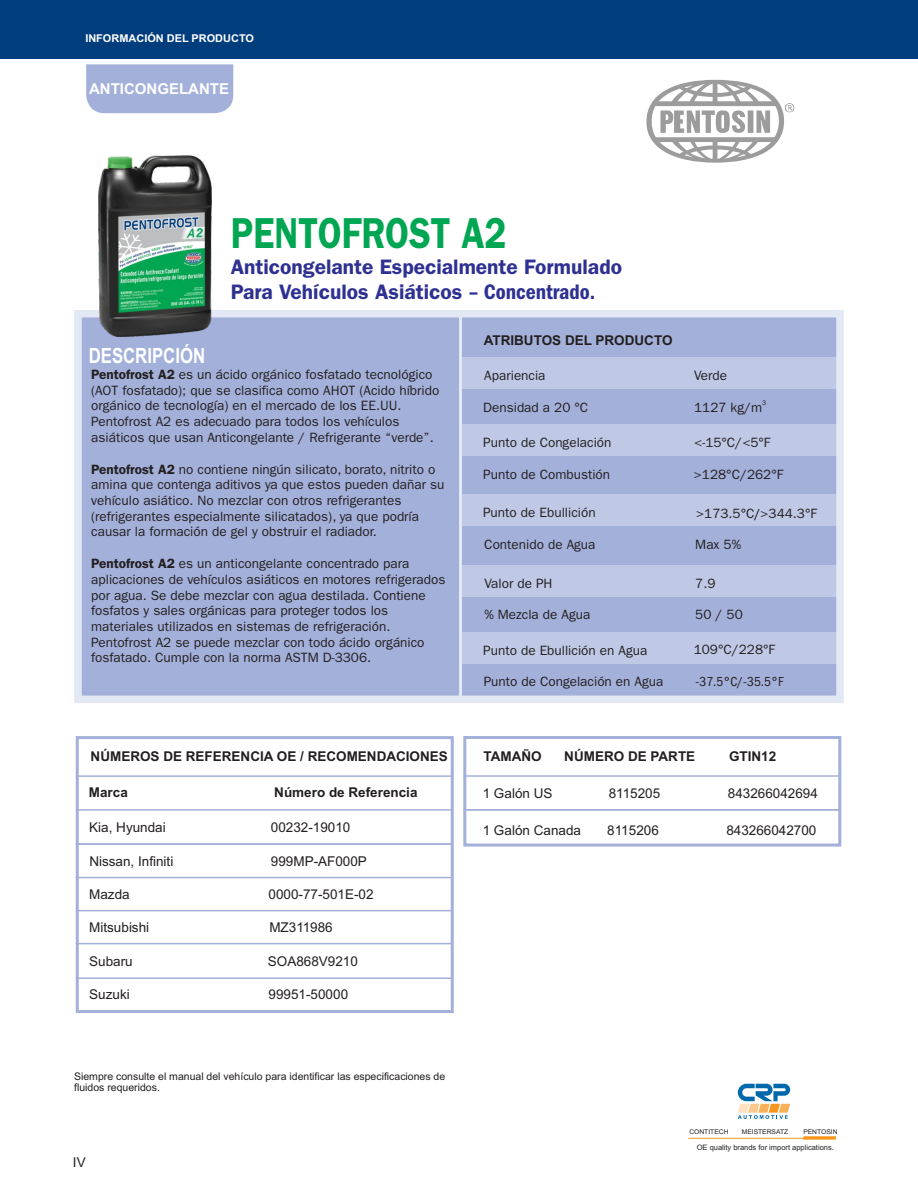
<style>
.page{position:relative;width:918px;height:1188px;background:#fff}
.page>*{position:absolute;margin:0;border:0;box-sizing:border-box;transform-origin:0 0}
.t1{font:600 43.5px "ITC Franklin Gothic Std";color:#00a652;scale:.83 1}
.t2{font:600 21px/24.9px "ITC Franklin Gothic Std";color:#2e3092}
.t3{font:700 21px "Arial";color:#fff;scale:.8 1}
.t4{font:700 15px "Arial";color:#fff}
.t5{font:13.5px/15.8px "ITC Franklin Gothic Std";color:#231f20}
.t6{font:13.5px "Arial";color:#231f20}
.t7{font:700 13.5px "Arial";color:#231f20}
.t8{font:condensed 13.5px "ITC Franklin Gothic Std";color:#231f20}
.t9{font:700 10.8px "Arial";color:#fff}
.t10{font:10.5px/11.7px "Arial";color:#231f20}
.t11{font:7.5px "Arial";color:#231f20}
.t12{font:6.75px "ITC Franklin Gothic Std";color:#231f20}
.t13{font:6.45px "Arial";color:#231f20}
.s1{font-family:"ITC Franklin Gothic Std Dm Cd";font-weight:400;font-size:21.75px}
.s2{font-weight:600}
.s3{font-stretch:condensed;color:#000}
</style>
<div class="page">
<div style="left:74px;top:310px;width:770px;height:393px;background:#a3b0d9;border:8px solid #e3e8f5"></div>
<div style="left:0;top:0;width:918px;height:59px;background:#003d7d"></div>
<div style="left:459px;top:357px;width:379px;height:32px;background:#bfc9e5"></div>
<div style="left:459px;top:425px;width:379px;height:31px;background:#bfc9e5"></div>
<div style="left:459px;top:495px;width:379px;height:31px;background:#bfc9e5"></div>
<div style="left:459px;top:565px;width:379px;height:31px;background:#bfc9e5"></div>
<div style="left:462px;top:632px;width:379px;height:31px;background:#bfc9e5"></div>
<hr style="left:459px;top:313px;width:3px;height:386px;background:#e3e8f5">
<div style="left:86px;top:64px;width:147px;height:49px;background:#a3b0d9"></div>
<div style="left:76px;top:736px;width:378px;height:277px;border:3px solid #a3b0d9"></div>
<div style="left:463px;top:736px;width:378px;height:111px;border:3px solid #a3b0d9"></div>
<hr style="left:76px;top:809px;width:377px;height:2px;background:#a3b0d9">
<hr style="left:463px;top:809px;width:378px;height:2px;background:#a3b0d9">
<hr style="left:76px;top:775px;width:376px;height:2px;background:#a3b0d9">
<hr style="left:463px;top:775px;width:377px;height:2px;background:#a3b0d9">
<svg style="left:738px;top:1084px;width:52px;height:35px"></svg>
<hr style="left:688px;top:1138px;width:147px;height:1px;background:#f7961c">
<svg style="left:803px;top:1136px;width:33px;height:4px"></svg>
<hr style="left:76px;top:843px;width:377px;height:2px;background:#a3b0d9">
<img style="left:98px;top:155px;width:114px;height:182px">
<hr style="left:76px;top:877px;width:377px;height:1px;background:#a3b0d9">
<hr style="left:76px;top:910px;width:377px;height:1px;background:#a3b0d9">
<hr style="left:76px;top:943px;width:377px;height:1px;background:#a3b0d9">
<svg style="left:646px;top:80px;width:148px;height:83px"></svg>
<hr style="left:76px;top:978px;width:377px;height:1px;background:#a3b0d9">
<p class="t9" style="left:85px;top:34px;width:170px">INFORMACIÓN DEL PRODUCTO</p>
<p class="t4" style="left:89px;top:83px;width:141px">ANTICONGELANTE</p>
<h2 class="t3" style="left:89px;top:347px;width:147px">DESCRIPCIÓN</h2>
<h1 class="t1" style="left:231px;top:218px;width:333px">PENTOFROST A2</h1>
<h2 class="t2" style="left:231px;top:258px;width:393px">Anticongelante Especialmente Formulado<br>Para Vehículos Asiáticos <span class="s1">– Concentrado.</span></h2>
<p class="t7" style="left:484px;top:336px;width:190px">ATRIBUTOS DEL PRODUCTO</p>
<p class="t5" style="left:91px;top:369px;width:350px"><span class="s2">Pentofrost A2</span> es un ácido orgánico fosfatado tecnológico (AOT fosfatado); que se clasifica como AHOT (Acido híbrido orgánico de tecnología) en el mercado de los EE.UU.<br>Pentofrost A2 es adecuado para todos los vehículos asiáticos que usan Anticongelante / Refrigerante “verde”.</p>
<p class="t5" style="left:91px;top:463px;width:355px"><span class="s2">Pentofrost A2</span> no contiene ningún silicato, borato, nitrito o amina que contenga aditivos ya que estos pueden dañar su vehículo asiático. No mezclar con otros refrigerantes (refrigerantes especialmente silicatados), ya que podría causar la formación de gel y obstruir el radiador.</p>
<p class="t5" style="left:91px;top:558px;width:356px"><span class="s2">Pentofrost A2</span> es un anticongelante concentrado para aplicaciones de vehículos asiáticos en motores refrigerados por agua. Se debe mezclar con agua destilada. Contiene fosfatos y sales orgánicas para proteger todos los materiales utilizados en sistemas de refrigeración.<br>Pentofrost A2 se puede mezclar con todo ácido orgánico fosfatado. Cumple con la norma ASTM D-3306.</p>
<p class="t7" style="left:91px;top:751px;width:359px">NÚMEROS DE REFERENCIA OE / RECOMENDACIONES</p>
<p class="t7" style="left:89px;top:787px;width:41px">Marca</p>
<p class="t7" style="left:274px;top:787px;width:145px">Número de Referencia</p>
<p class="t5" style="left:484px;top:369px;width:63px">Apariencia</p>
<p class="t5" style="left:694px;top:369px;width:34px">Verde</p>
<p class="t5" style="left:483px;top:401px;width:107px">Densidad a 20 °C</p>
<p class="t12" style="left:762px;top:400px;width:6px">3</p>
<p class="t5" style="left:694px;top:401px;width:70px">1127 kg/m</p>
<p class="t5" style="left:483px;top:437px;width:130px">Punto de Congelación</p>
<p class="t5" style="left:483px;top:468px;width:128px">Punto de Combustión</p>
<p class="t5" style="left:483px;top:507px;width:114px">Punto de Ebullición</p>
<p class="t5" style="left:484px;top:538px;width:113px">Contenido de Agua</p>
<p class="t5" style="left:695px;top:538px;width:47px">Max 5%</p>
<p class="t5" style="left:484px;top:577px;width:70px">Valor de PH</p>
<p class="t5" style="left:695px;top:578px;width:22px">7.9</p>
<p class="t5" style="left:484px;top:609px;width:108px">% Mezcla de Agua</p>
<p class="t5" style="left:695px;top:608px;width:49px">50 / 50</p>
<p class="t5" style="left:483px;top:644px;width:166px">Punto de Ebullición en Agua</p>
<p class="t5" style="left:484px;top:676px;width:181px">Punto de Congelación en Agua</p>
<p class="t5" style="left:694px;top:437px;width:78px">&lt;-15°C/&lt;5°F</p>
<p class="t5" style="left:694px;top:468px;width:91px">&gt;128°C/262°F</p>
<p class="t5" style="left:696px;top:507px;width:122px">&gt;173.5°C<span class="s3">/</span>&gt;344.3°F</p>
<p class="t5" style="left:694px;top:644px;width:83px">109°C/228°F</p>
<p class="t8" style="left:696px;top:677px;width:89px">-37.5°C/-35.5°F</p>
<p class="t7" style="left:484px;top:751px;width:60px">TAMAÑO</p>
<p class="t7" style="left:564px;top:751px;width:132px">NÚMERO DE PARTE</p>
<p class="t7" style="left:729px;top:751px;width:49px">GTIN12</p>
<p class="t6" style="left:483px;top:788px;width:71px">1 Galón US</p>
<p class="t6" style="left:609px;top:788px;width:53px">8115205</p>
<p class="t6" style="left:728px;top:788px;width:92px">843266042694</p>
<p class="t6" style="left:89px;top:823px;width:78px">Kia, Hyundai</p>
<p class="t6" style="left:271px;top:823px;width:81px">00232-19010</p>
<p class="t6" style="left:483px;top:825px;width:100px">1 Galón Canada</p>
<p class="t6" style="left:607px;top:825px;width:53px">8115206</p>
<p class="t6" style="left:726px;top:825px;width:92px">843266042700</p>
<p class="t6" style="left:89px;top:857px;width:86px">Nissan, Infiniti</p>
<p class="t6" style="left:271px;top:857px;width:98px">999MP-AF000P</p>
<p class="t6" style="left:89px;top:889px;width:42px">Mazda</p>
<p class="t6" style="left:269px;top:889px;width:107px">0000-77-501E-02</p>
<p class="t6" style="left:89px;top:922px;width:62px">Mitsubishi</p>
<p class="t6" style="left:269px;top:922px;width:65px">MZ311986</p>
<p class="t6" style="left:89px;top:956px;width:45px">Subaru</p>
<p class="t6" style="left:268px;top:956px;width:92px">SOA868V9210</p>
<p class="t6" style="left:89px;top:989px;width:42px">Suzuki</p>
<p class="t6" style="left:269px;top:989px;width:81px">99951-50000</p>
<p class="t10" style="left:74px;top:1071px;width:373px">Siempre consulte el manual del vehículo para identificar las especificaciones de fluidos requeridos.</p>
<p class="t6" style="left:73px;top:1157px;width:14px">IV</p>
<p class="t13" style="left:689px;top:1129px;width:41px">CONTITECH</p>
<p class="t13" style="left:742px;top:1129px;width:48px">MEISTERSATZ</p>
<p class="t13" style="left:803px;top:1129px;width:36px">PENTOSIN</p>
<p class="t11" style="left:697px;top:1144px;width:139px">OE quality brands for import applications.</p>
</div>
